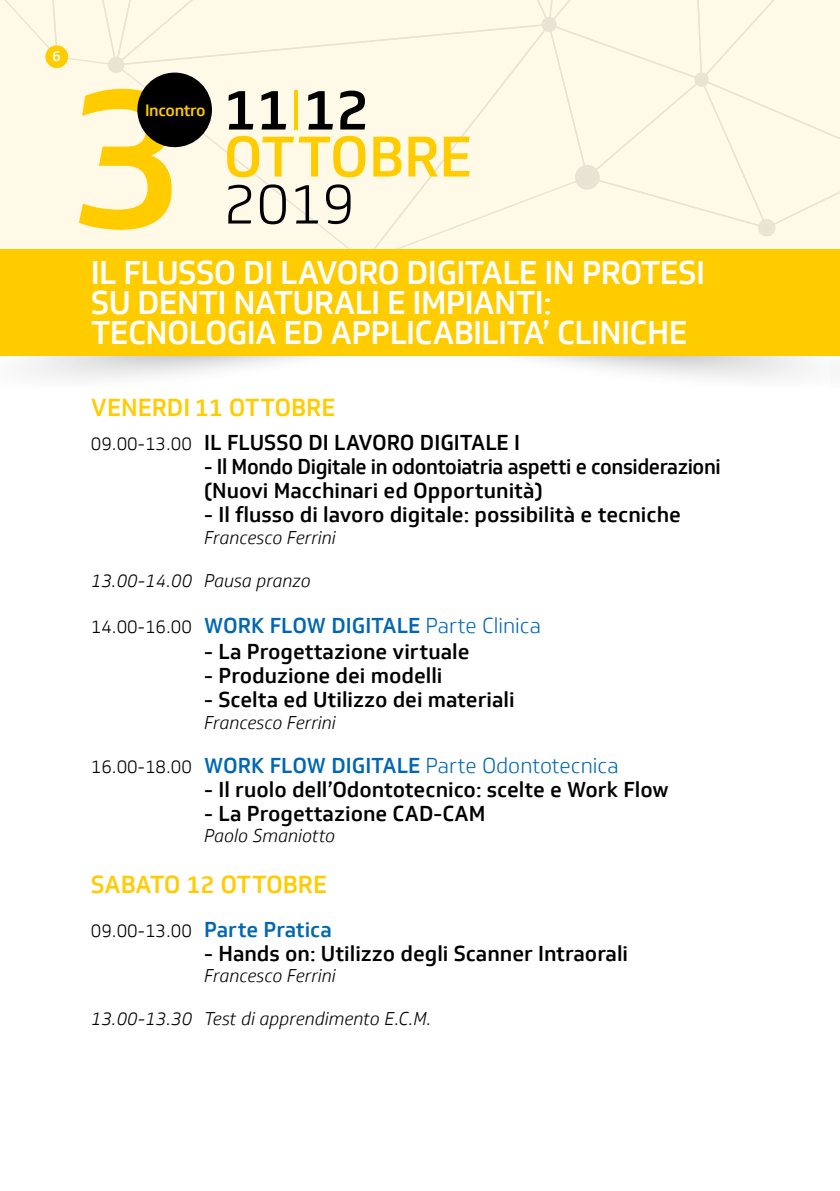
<style>
.page{position:relative;width:840px;height:1191px;background:#fff}
.page>*{position:absolute;margin:0;border:0;box-sizing:border-box;transform-origin:0 0}
.t1{font:500 200px "Soleto";color:#fc0}
.t2{font:500 56px/47px "Soleto";color:#fc0}
.t3{font:300 56px "Soleto";color:#000}
.t4{font:500 32px/30px "Soleto";letter-spacing:-.02em;color:#fff}
.t5{font:500 24px "Soleto";color:#fc0}
.t6{font:500 21px "Soleto";color:#000}
.t7{font:500 21px/24px "Soleto";letter-spacing:-.02em;color:#000;scale:.95 1}
.t8{font:500 21px "Soleto";color:#0067b2}
.t9{font:300 21px "Soleto";color:#0067b2}
.t10{font:italic 300 18px "Soleto";color:#000}
.t11{font:500 16px "Soleto";letter-spacing:-.02em;color:#fc0}
.t12{font:500 14px "Soleto";color:#fff}
.s1{color:#000}
.s2{font-weight:300}
.s3{font-weight:300;font-size:18px}
.s4{font-weight:300;font-size:18px;color:#000}
.s5{font-size:18px;color:#000}
.s6{font-weight:500}
</style>
<div class="page">
<div style="left:0;top:0;width:839px;height:261px;background:#fff9e8"></div>
<hr style="left:839px;top:0;width:1px;height:261px;background:#eef1fa">
<svg style="left:5px;top:0;width:834px;height:237px"></svg>
<div style="left:45px;top:45px;width:23px;height:23px;background:#fc0;border-radius:50%"></div>
<div style="left:0;top:249px;width:839px;height:107px;background:#fc0"></div>
<div style="left:137px;top:73px;width:75px;height:74px;background:#000;border-radius:50%"></div>
<p class="t12" style="left:53px;top:47px;width:10px">6</p>
<h1 class="t1" style="left:69px;top:33px;width:119px">3</h1>
<p class="t11" style="left:145px;top:101px;width:62px">Incontro</p>
<h2 class="t2" style="left:223px;top:87px;width:250px"><span class="s1">11</span><span class="s2">I</span><span class="s1">12<br></span>OTTOBRE</h2>
<h2 class="t3" style="left:223px;top:171px;width:133px">2019</h2>
<h3 class="t4" style="left:91px;top:258px;width:615px">IL FLUSSO DI LAVORO DIGITALE IN PROTESI<br>SU DENTI NATURALI E IMPIANTI:<br>TECNOLOGIA ED APPLICABILITA’ CLINICHE</h3>
<p class="t5" style="left:91px;top:393px;width:246px">VENERDI 11 OTTOBRE</p>
<p class="t6" style="left:91px;top:429px;width:430px"><span class="s3">09.00-13.00</span> IL FLUSSO DI LAVORO DIGITALE I</p>
<p class="t7" style="left:204px;top:455px;width:544px">- Il Mondo Digitale in odontoiatria aspetti e considerazioni (Nuovi Macchinari ed Opportunità)</p>
<p class="t6" style="left:204px;top:501px;width:478px">- Il flusso di lavoro digitale: possibilità e tecniche</p>
<p class="t10" style="left:204px;top:527px;width:133px">Francesco Ferrini</p>
<p class="t10" style="left:91px;top:570px;width:221px">13.00-14.00 Pausa pranzo</p>
<p class="t8" style="left:91px;top:612px;width:451px"><span class="s4">14.00-16.00</span> WORK FLOW DIGITALE <span class="s2">Parte Clinica</span></p>
<p class="t6" style="left:204px;top:638px;width:266px">- La Progettazione virtuale</p>
<p class="t6" style="left:204px;top:662px;width:239px">- Produzione dei modelli</p>
<p class="t6" style="left:204px;top:686px;width:311px">- Scelta ed Utilizzo dei materiali</p>
<p class="t10" style="left:204px;top:711px;width:133px">Francesco Ferrini</p>
<p class="t9" style="left:91px;top:753px;width:529px"><span class="s5">16.00-18.00</span> <span class="s6">WORK FLOW DIGITALE</span> Parte Odontotecnica</p>
<p class="t6" style="left:204px;top:776px;width:465px">- Il ruolo dell’Odontotecnico: scelte e Work Flow</p>
<p class="t6" style="left:204px;top:800px;width:282px">- La Progettazione CAD-CAM</p>
<p class="t10" style="left:204px;top:825px;width:132px">Paolo Smaniotto</p>
<p class="t5" style="left:91px;top:869px;width:238px">SABATO 12 OTTOBRE</p>
<p class="t8" style="left:91px;top:916px;width:242px"><span class="s4">09.00-13.00</span> Parte Pratica</p>
<p class="t6" style="left:204px;top:940px;width:425px">- Hands on: Utilizzo degli Scanner Intraorali</p>
<p class="t10" style="left:204px;top:965px;width:133px">Francesco Ferrini</p>
<p class="t10" style="left:91px;top:1008px;width:342px">13.00-13.30 Test di apprendimento E.C.M.</p>
</div>
